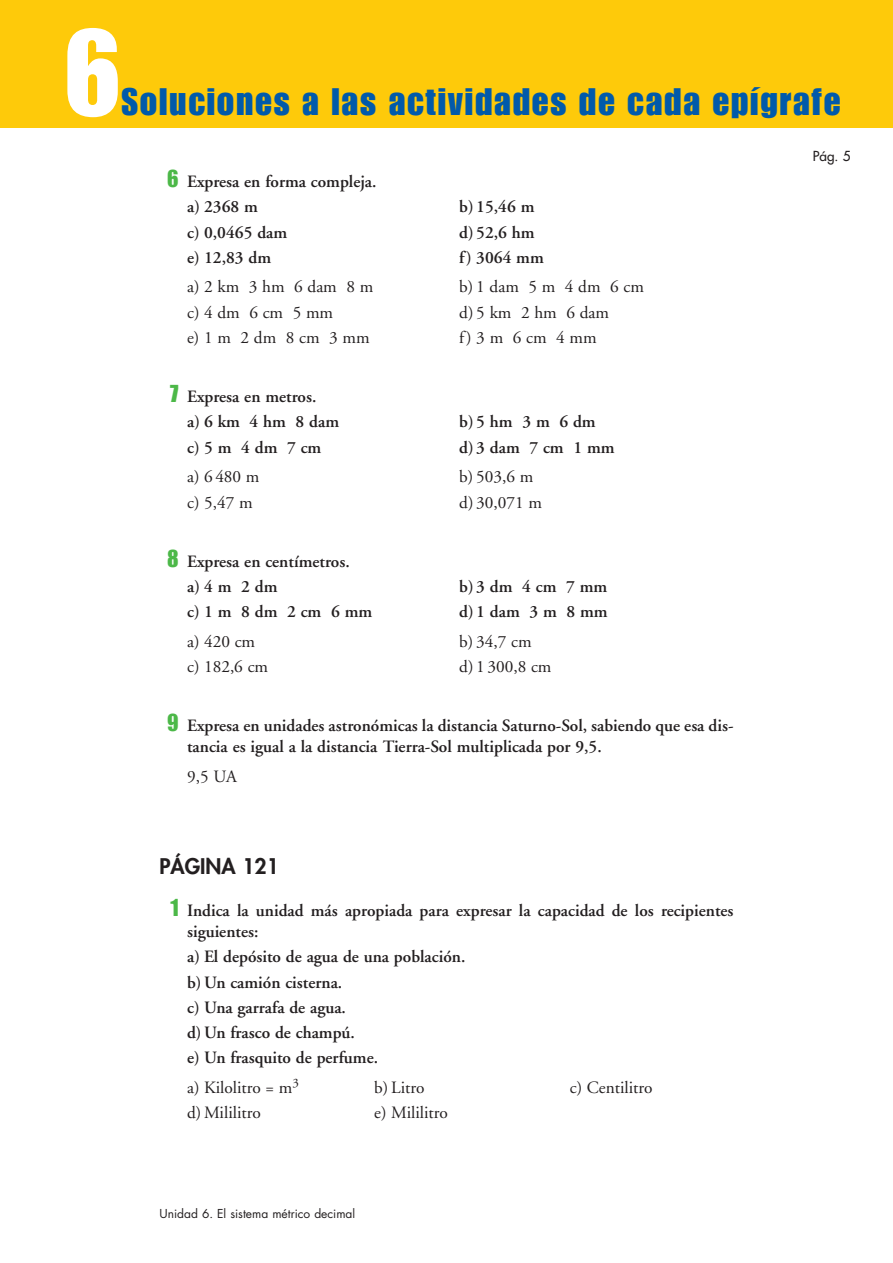
<style>
.page{position:relative;width:893px;height:1263px;background:#fff}
.page>*{position:absolute;margin:0;border:0;box-sizing:border-box;transform-origin:0 0}
.t1{font:120px "Impact";color:#fff}
.t2{font:37.5px "Impact";letter-spacing:.05em;color:#015aaa}
.t3{font:800 21px "Futura";color:#231f20}
.t4{font:600 17.25px/25.2px "Adobe Garamond";color:#231f20}
.t5{font:17.25px "Adobe Garamond";color:#231f20}
.t6{font:13.5px "Futura";color:#231f20}
.t7{font:12px "Futura";color:#231f20}
.s1{font-family:"Impact";font-weight:400;font-size:24px;color:#4cb848}
</style>
<div class="page">
<div style="left:0;top:0;width:893px;height:128px;background:#feca0a"></div>
<p class="t1" style="left:64px;top:30px;width:59px">6</p>
<p class="t2" style="left:121px;top:89px;width:720px">Soluciones a las actividades de cada epígrafe</p>
<p class="t4" style="left:187px;top:171px;width:191px;text-indent:-20px"><span class="s1">6</span> Expresa en forma compleja. a) 2368 m</p>
<p class="t4" style="left:459px;top:196px;width:77px">b) 15,46 m</p>
<p class="t4" style="left:187px;top:221px;width:102px">c) 0,0465 dam</p>
<p class="t4" style="left:459px;top:221px;width:77px">d) 52,6 hm</p>
<p class="t4" style="left:187px;top:246px;width:86px">e) 12,83 dm</p>
<p class="t4" style="left:459px;top:246px;width:86px">f) 3064 mm</p>
<p class="t5" style="left:187px;top:280px;width:188px">a) 2 km 3 hm 6 dam 8 m</p>
<p class="t5" style="left:459px;top:280px;width:186px">b) 1 dam 5 m 4 dm 6 cm</p>
<p class="t5" style="left:187px;top:305px;width:148px">c) 4 dm 6 cm 5 mm</p>
<p class="t5" style="left:459px;top:305px;width:151px">d) 5 km 2 hm 6 dam</p>
<p class="t5" style="left:187px;top:331px;width:184px">e) 1 m 2 dm 8 cm 3 mm</p>
<p class="t5" style="left:459px;top:331px;width:139px">f) 3 m 6 cm 4 mm</p>
<p class="t4" style="left:187px;top:386px;width:153px;text-indent:-17px"><span class="s1">7</span> Expresa en metros.<br>a) 6 km 4 hm 8 dam</p>
<p class="t4" style="left:459px;top:411px;width:138px">b) 5 hm 3 m 6 dm</p>
<p class="t4" style="left:187px;top:436px;width:136px">c) 5 m 4 dm 7 cm</p>
<p class="t4" style="left:459px;top:436px;width:157px">d) 3 dam 7 cm 1 mm</p>
<p class="t5" style="left:187px;top:470px;width:74px">a) 6 480 m</p>
<p class="t5" style="left:459px;top:470px;width:76px">b) 503,6 m</p>
<p class="t5" style="left:187px;top:495px;width:67px">c) 5,47 m</p>
<p class="t5" style="left:459px;top:495px;width:84px">d) 30,071 m</p>
<p class="t4" style="left:187px;top:550px;width:164px;text-indent:-20px"><span class="s1">8</span> Expresa en centímetros. a) 4 m 2 dm</p>
<p class="t4" style="left:459px;top:576px;width:150px">b) 3 dm 4 cm 7 mm</p>
<p class="t4" style="left:187px;top:601px;width:187px">c) 1 m 8 dm 2 cm 6 mm</p>
<p class="t4" style="left:459px;top:601px;width:150px">d) 1 dam 3 m 8 mm</p>
<p class="t5" style="left:187px;top:634px;width:70px">a) 420 cm</p>
<p class="t5" style="left:459px;top:634px;width:74px">b) 34,7 cm</p>
<p class="t5" style="left:187px;top:660px;width:83px">c) 182,6 cm</p>
<p class="t5" style="left:459px;top:660px;width:94px">d) 1 300,8 cm</p>
<p class="t4" style="left:187px;top:717px;width:548px;line-height:21px;text-indent:-20px"><span class="s1">9</span> Expresa en unidades astronómicas la distancia Saturno-Sol, sabiendo que esa dis&shy;tancia es igual a la distancia Tierra-Sol multiplicada por 9,5.</p>
<p class="t5" style="left:187px;top:769px;width:51px">9,5 UA</p>
<p class="t3" style="left:159px;top:856px;width:121px">PÁGINA 121</p>
<p class="t4" style="left:187px;top:902px;width:548px;line-height:21px;text-indent:-17px"><span class="s1">1</span> Indica la unidad más apropiada para expresar la capacidad de los recipientes siguientes:</p>
<p class="t4" style="left:187px;top:946px;width:280px">a) El depósito de agua de una población. b) Un camión cisterna.<br>c) Una garrafa de agua.<br>d) Un frasco de champú.<br>e) Un frasquito de perfume.</p>
<p class="t5" style="left:187px;top:1080px;width:113px">a) Kilolitro = m<sup>3</sup></p>
<p class="t5" style="left:374px;top:1080px;width:52px">b) Litro</p>
<p class="t5" style="left:570px;top:1080px;width:84px">c) Centilitro</p>
<p class="t5" style="left:187px;top:1106px;width:75px">d) Mililitro</p>
<p class="t5" style="left:374px;top:1106px;width:75px">e) Mililitro</p>
<p class="t7" style="left:159px;top:1208px;width:197px">Unidad 6. El sistema métrico decimal</p>
<p class="t6" style="left:813px;top:149px;width:39px">Pág. 5</p>
</div>
